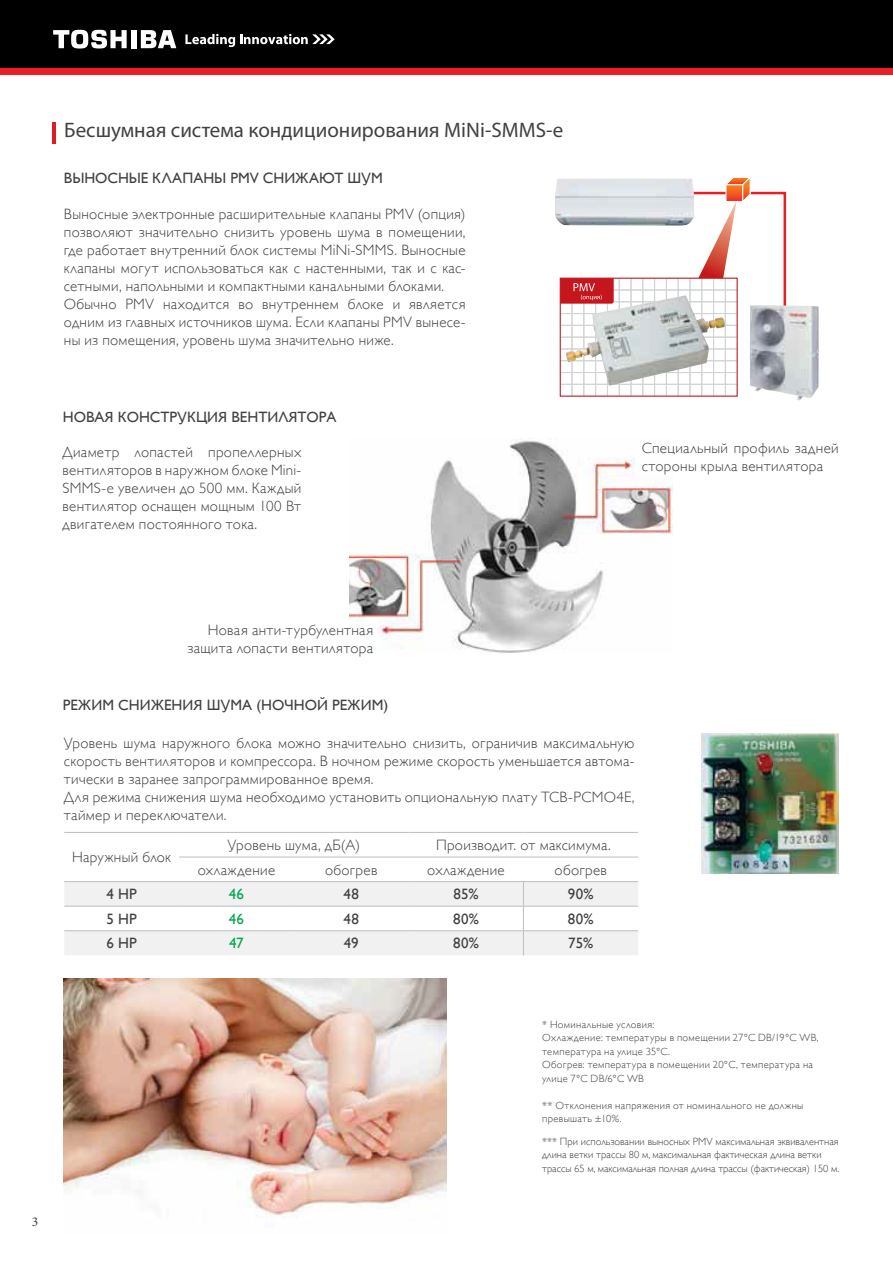
<style>
.page{position:relative;width:893px;height:1263px;background:#fff}
.page>*{position:absolute;margin:0;border:0;box-sizing:border-box;transform-origin:0 0}
.t1{font:21px "Myriad Pro";color:#414042}
.t2{font:300 15px/18px "Gill Sans";letter-spacing:.02em;color:#414042}
.t3{font:15px "Gill Sans";letter-spacing:.005em;color:#414042}
.t4{font:15px "Gill Sans";color:#00a651}
.t5{font:13.5px "Minion Pro";color:#414042}
.t6{font:300 10.5px/13.5px "Gill Sans";letter-spacing:.035em;color:#414042}
.t7{font:300 10.5px/13.5px "Gill Sans";color:#414042}
</style>
<div class="page">
<hr style="left:52px;top:122px;width:4px;height:21px;background:#e11b22">
<img style="left:701px;top:734px;width:138px;height:139px">
<div style="left:607px;top:278px;width:12px;height:12px;border:1px solid #d1d3d4"></div>
<div style="left:619px;top:278px;width:12px;height:12px;border:1px solid #d1d3d4"></div>
<div style="left:631px;top:278px;width:12px;height:12px;border:1px solid #d1d3d4"></div>
<div style="left:643px;top:278px;width:12px;height:12px;border:1px solid #d1d3d4"></div>
<div style="left:654px;top:278px;width:13px;height:12px;border:1px solid #d1d3d4"></div>
<div style="left:666px;top:278px;width:12px;height:12px;border:1px solid #d1d3d4"></div>
<div style="left:607px;top:290px;width:12px;height:12px;border:1px solid #d1d3d4"></div>
<div style="left:619px;top:290px;width:12px;height:12px;border:1px solid #d1d3d4"></div>
<div style="left:631px;top:290px;width:12px;height:12px;border:1px solid #d1d3d4"></div>
<div style="left:643px;top:290px;width:12px;height:12px;border:1px solid #d1d3d4"></div>
<div style="left:654px;top:290px;width:13px;height:12px;border:1px solid #d1d3d4"></div>
<div style="left:666px;top:290px;width:12px;height:12px;border:1px solid #d1d3d4"></div>
<div style="left:560px;top:313px;width:12px;height:13px;border:1px solid #d1d3d4"></div>
<div style="left:560px;top:325px;width:12px;height:12px;border:1px solid #d1d3d4"></div>
<div style="left:560px;top:337px;width:12px;height:12px;border:1px solid #d1d3d4"></div>
<div style="left:560px;top:349px;width:12px;height:12px;border:1px solid #d1d3d4"></div>
<div style="left:560px;top:360px;width:12px;height:13px;border:1px solid #d1d3d4"></div>
<div style="left:560px;top:372px;width:12px;height:12px;border:1px solid #d1d3d4"></div>
<div style="left:725px;top:372px;width:12px;height:12px;border:1px solid #d1d3d4"></div>
<div style="left:560px;top:384px;width:12px;height:12px;border:1px solid #d1d3d4"></div>
<div style="left:572px;top:384px;width:12px;height:12px;border:1px solid #d1d3d4"></div>
<div style="left:584px;top:384px;width:12px;height:12px;border:1px solid #d1d3d4"></div>
<div style="left:595px;top:384px;width:13px;height:12px;border:1px solid #d1d3d4"></div>
<div style="left:607px;top:384px;width:12px;height:12px;border:1px solid #d1d3d4"></div>
<div style="left:619px;top:384px;width:12px;height:12px;border:1px solid #d1d3d4"></div>
<div style="left:631px;top:384px;width:12px;height:12px;border:1px solid #d1d3d4"></div>
<div style="left:643px;top:384px;width:12px;height:12px;border:1px solid #d1d3d4"></div>
<div style="left:654px;top:384px;width:13px;height:12px;border:1px solid #d1d3d4"></div>
<div style="left:666px;top:384px;width:12px;height:12px;border:1px solid #d1d3d4"></div>
<div style="left:678px;top:384px;width:12px;height:12px;border:1px solid #d1d3d4"></div>
<div style="left:690px;top:384px;width:12px;height:12px;border:1px solid #d1d3d4"></div>
<div style="left:702px;top:384px;width:12px;height:12px;border:1px solid #d1d3d4"></div>
<div style="left:713px;top:384px;width:13px;height:12px;border:1px solid #d1d3d4"></div>
<div style="left:725px;top:384px;width:12px;height:12px;border:1px solid #d1d3d4"></div>
<img style="left:566px;top:295px;width:159px;height:91px">
<svg style="left:672px;top:177px;width:115px;height:198px"></svg>
<svg style="left:560px;top:278px;width:54px;height:26px"></svg>
<img style="left:555px;top:178px;width:139px;height:48px">
<img style="left:750px;top:305px;width:69px;height:95px">
<hr style="left:64px;top:832px;width:115px;height:1px;background:#bcbec0">
<hr style="left:179px;top:832px;width:115px;height:1px;background:#bcbec0">
<hr style="left:294px;top:832px;width:115px;height:1px;background:#bcbec0">
<hr style="left:409px;top:832px;width:114px;height:1px;background:#bcbec0">
<hr style="left:523px;top:832px;width:115px;height:1px;background:#bcbec0">
<hr style="left:179px;top:857px;width:115px;height:1px;background:#bcbec0">
<hr style="left:294px;top:857px;width:115px;height:1px;background:#bcbec0">
<hr style="left:409px;top:857px;width:114px;height:1px;background:#bcbec0">
<hr style="left:523px;top:857px;width:115px;height:1px;background:#bcbec0">
<hr style="left:64px;top:881px;width:115px;height:1px;background:#bcbec0">
<hr style="left:179px;top:881px;width:115px;height:1px;background:#bcbec0">
<hr style="left:294px;top:881px;width:115px;height:1px;background:#bcbec0">
<hr style="left:409px;top:881px;width:114px;height:1px;background:#bcbec0">
<hr style="left:523px;top:881px;width:115px;height:1px;background:#bcbec0">
<svg style="left:64px;top:882px;width:574px;height:73px"></svg>
<img style="left:349px;top:440px;width:324px;height:213px">
<img style="left:64px;top:978px;width:382px;height:240px">
<div style="left:0;top:0;width:893px;height:68px;background:#000"></div>
<div style="left:0;top:68px;width:893px;height:7px;background:#ed1d24"></div>
<div style="left:131px;top:30px;width:5px;height:18px;background:#fff"></div>
<svg style="left:141px;top:30px;width:35px;height:18px"></svg>
<svg style="left:53px;top:30px;width:74px;height:19px"></svg>
<svg style="left:185px;top:34px;width:150px;height:13px"></svg>
<h1 class="t1" style="left:64px;top:117px;width:501px">Бесшумная система кондиционирования MiNi-SMMS-e</h1>
<p class="t3" style="left:64px;top:169px;width:5px">ВЫНОСНЫЕ</p>
<p class="t3" style="left:152px;top:169px;width:4px">КЛАПАНЫ</p>
<p class="t3" style="left:230px;top:169px;width:53px">PMV CНИЖА</p>
<p class="t3" style="left:319px;top:169px;width:65px">ЮТ ШУМ</p>
<p class="t2" style="left:64px;top:205px;width:403px">Выносные электронные расширительные клапаны PMV (опция) позволяют значительно снизить уровень шума в помещении, где работает внутренний блок системы MiNi-SMMS. Выносные клапаны могут использоваться как с настенными, так и с кас&shy;сетными, напольными и компактными канальными блоками.<br>Обычно PMV находится во внутреннем блоке и является одним из главных источников шума. Если клапаны PMV вынесе&shy;ны из помещения, уровень шума значительно ниже.</p>
<p class="t3" style="left:63px;top:408px;width:11px">НОВАЯ</p>
<p class="t3" style="left:118px;top:408px;width:11px">КОНСТРУКЦИЯ</p>
<p class="t3" style="left:231px;top:408px;width:11px">ВЕНТИЛЯТОРА</p>
<p class="t2" style="left:63px;top:443px;width:240px;text-align:justify">Диаметр лопастей пропеллерных вентиляторов в наружном блоке Mini-SMMS-e увеличен до 500 мм. Каждый вентилятор оснащен мощным 100 Вт двигателем постоянного тока.</p>
<p class="t2" style="left:642px;top:438px;width:199px">Специальный профиль задней стороны крыла вентилятора</p>
<p class="t2" style="left:187px;top:621px;width:187px;text-align:right">Новая анти-турбулентная защита лопасти вентилятора</p>
<p class="t3" style="left:63px;top:696px;width:11px">РЕЖИ</p>
<p class="t3" style="left:102px;top:696px;width:28px">М СНИЖЕНИЯ</p>
<p class="t3" style="left:207px;top:696px;width:99px">ШУМА (НОЧНОЙ</p>
<p class="t3" style="left:332px;top:696px;width:11px">РЕЖИ</p>
<p class="t3" style="left:372px;top:696px;width:18px">М)</p>
<p class="t2" style="left:64px;top:733px;width:572px">Уровень шума наружного блока можно значительно снизить, ограничив максимальную скорость вентиляторов и компрессора. В ночном режиме скорость уменьшается автома&shy;тически в заранее запрограммированное время.<br>Для режима снижения шума необходимо установить опциональную плату TCB-PCMO4E, таймер и переключатели.</p>
<p class="t2" style="left:72px;top:847px;width:101px">Наружный блок</p>
<p class="t2" style="left:228px;top:835px;width:134px">Уровень шума, дБ(А)</p>
<p class="t2" style="left:436px;top:835px;width:176px">Производит. от максимума.</p>
<p class="t2" style="left:198px;top:860px;width:79px">охлаждение</p>
<p class="t2" style="left:325px;top:860px;width:54px">обогрев</p>
<p class="t2" style="left:427px;top:860px;width:79px">охлаждение</p>
<p class="t2" style="left:555px;top:860px;width:54px">обогрев</p>
<p class="t3" style="left:107px;top:885px;width:22px">4 НР</p>
<p class="t4" style="left:229px;top:885px;width:17px">46</p>
<p class="t3" style="left:344px;top:885px;width:17px">48</p>
<p class="t3" style="left:453px;top:885px;width:27px">85%</p>
<p class="t3" style="left:568px;top:885px;width:27px">90%</p>
<p class="t3" style="left:107px;top:910px;width:22px">5 НР</p>
<p class="t4" style="left:229px;top:910px;width:17px">46</p>
<p class="t3" style="left:344px;top:910px;width:17px">48</p>
<p class="t3" style="left:453px;top:910px;width:27px">80%</p>
<p class="t3" style="left:568px;top:910px;width:27px">80%</p>
<p class="t3" style="left:107px;top:934px;width:22px">6 НР</p>
<p class="t4" style="left:229px;top:934px;width:16px">47</p>
<p class="t3" style="left:344px;top:934px;width:16px">49</p>
<p class="t3" style="left:453px;top:934px;width:27px">80%</p>
<p class="t3" style="left:568px;top:934px;width:26px">75%</p>
<p class="t5" style="left:32px;top:1213px;width:8px">3</p>
<p class="t6" style="left:542px;top:1017px;width:278px">* Номинальные условия:<br>Охлаждение: температуры в помещении 27°C DB/19°C WB, температура на улице 35°C.<br>Обогрев: температура в помещении 20°C, температура на улице 7°C DB/6°C WB</p>
<p class="t6" style="left:542px;top:1098px;width:263px">** Отклонения напряжения от номинального не должны превышать ±10%.</p>
<p class="t7" style="left:542px;top:1134px;width:299px">*** При использовании выносных PMV максимальная эквивалентная длина ветки трассы 80 м, максимальная фактическая длина ветки трассы 65 м, максимальная полная длина трассы (фактическая) 150 м.</p>
</div>
